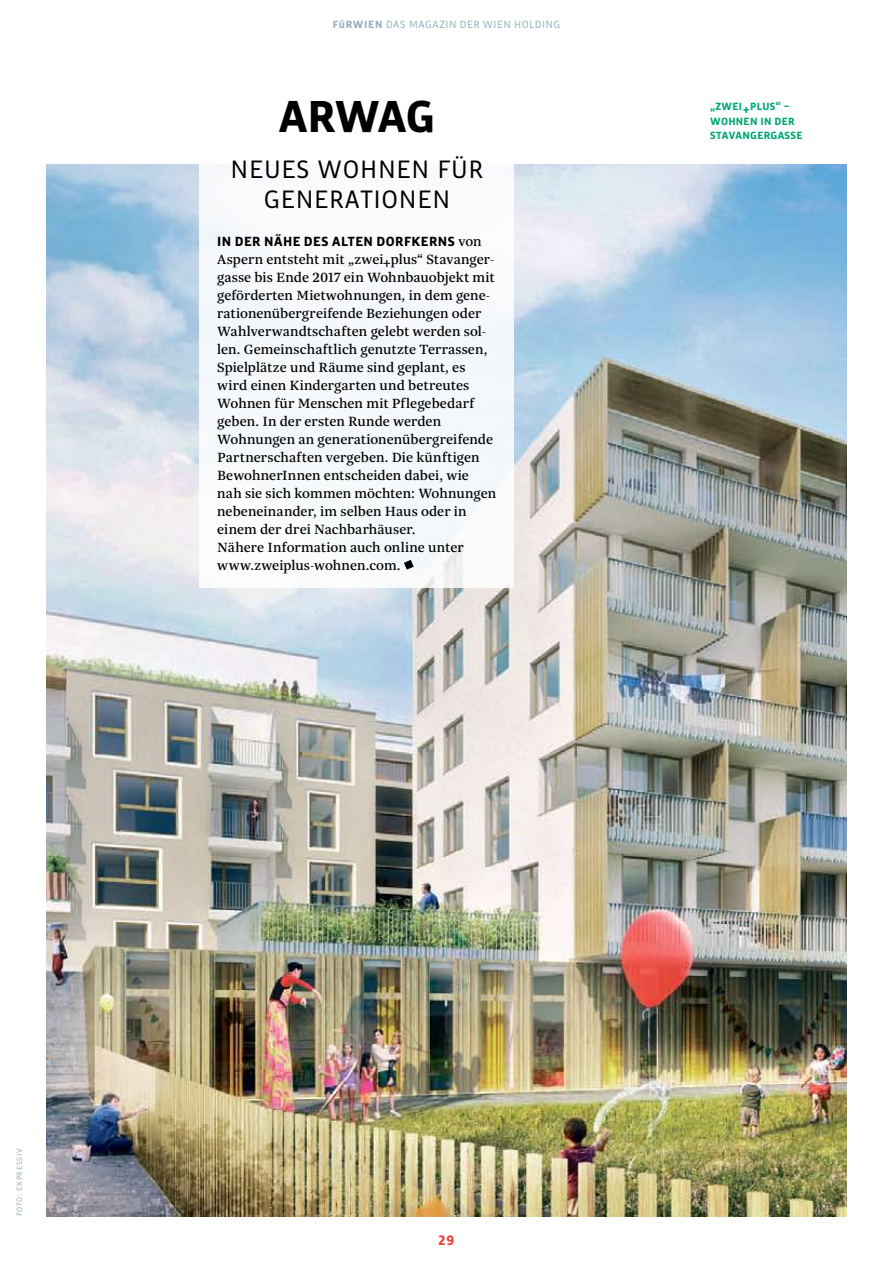
<style>
.page{position:relative;width:893px;height:1263px;background:#fff}
.page>*{position:absolute;margin:0;border:0;box-sizing:border-box;transform-origin:0 0}
.t1{font:700 48px "Bulo";color:#000}
.t2{font:27px/30px "Bulo";letter-spacing:.025em;color:#000;text-align:center}
.t3{font:700 14.7px "Bulo";color:#f13d37}
.t4{font:14.25px/18px "Trola Text";letter-spacing:-.005em;color:#000}
.t5{font:700 14.25px "Bulo";color:#000}
.t6{font:700 11.25px/14.2px "Bulo";letter-spacing:.025em;color:#00a773}
.t7{font:11.25px "Bulo";letter-spacing:.04em;color:#95b0bc}
.t8{font:8.25px "Bulo";letter-spacing:.075em;color:#95b0bc}
.s1{font-weight:700}
.s2{font-family:"Bulo";font-weight:700}
</style>
<div class="page">
<img style="left:47px;top:164px;width:799px;height:1052px">
<div style="left:200px;top:74px;width:314px;height:514px;background:#f8fafb"></div>
<svg style="left:404px;top:560px;width:10px;height:10px"></svg>
<p class="t7" style="left:333px;top:17px;width:229px"><span class="s1">FÜRWI EN</span> DAS MAGAZIN DER WI EN HOLDING</p>
<p class="t1" style="left:279px;top:85px;width:89px">ARWAG</p>
<p class="t6" style="left:710px;top:99px;width:93px">„ZWEI+PLUS“ –<br>WOHNEN IN DER<br>STAVANGER-GASSE</p>
<p class="t2" style="left:231px;top:154px;width:254px">NEUES WOHN EN FÜR<br>GEN ERATION EN</p>
<p class="t4" style="left:217px;top:233px;width:281px;text-indent:47px"><span class="s2">NÄHE DES ALTEN DORFKERNS</span> von Aspern entsteht mit „zwei+plus“ Stavanger&shy;gasse bis Ende 2017 ein Wohnbauobjekt mit geförderten Mietwohnungen, in dem gene&shy;rationenübergreifende Beziehungen oder Wahlverwandtschaften gelebt werden sol&shy;len. Gemeinschaftlich genutzte Terrassen, Spielplätze und Räume sind geplant, es wird einen Kindergarten und betreutes Wohnen für Menschen mit Pflegebedarf geben. In der ersten Runde werden Wohnungen an generationenübergreifende Partnerschaften vergeben. Die künftigen BewohnerInnen entscheiden dabei, wie nah sie sich kommen möchten: Wohnungen nebeneinander, im selben Haus oder in einem der drei Nachbarhäuser.<br>Nähere Information auch online unter www.zweiplus-wohnen.com.</p>
<p class="t5" style="left:217px;top:232px;width:27px">IN DER</p>
<p class="t8" style="left:14px;top:1216px;width:69px;rotate:-90deg">FOTO: EXPRESSIV</p>
<p class="t3" style="left:438px;top:1231px;width:18px">29</p>
</div>
